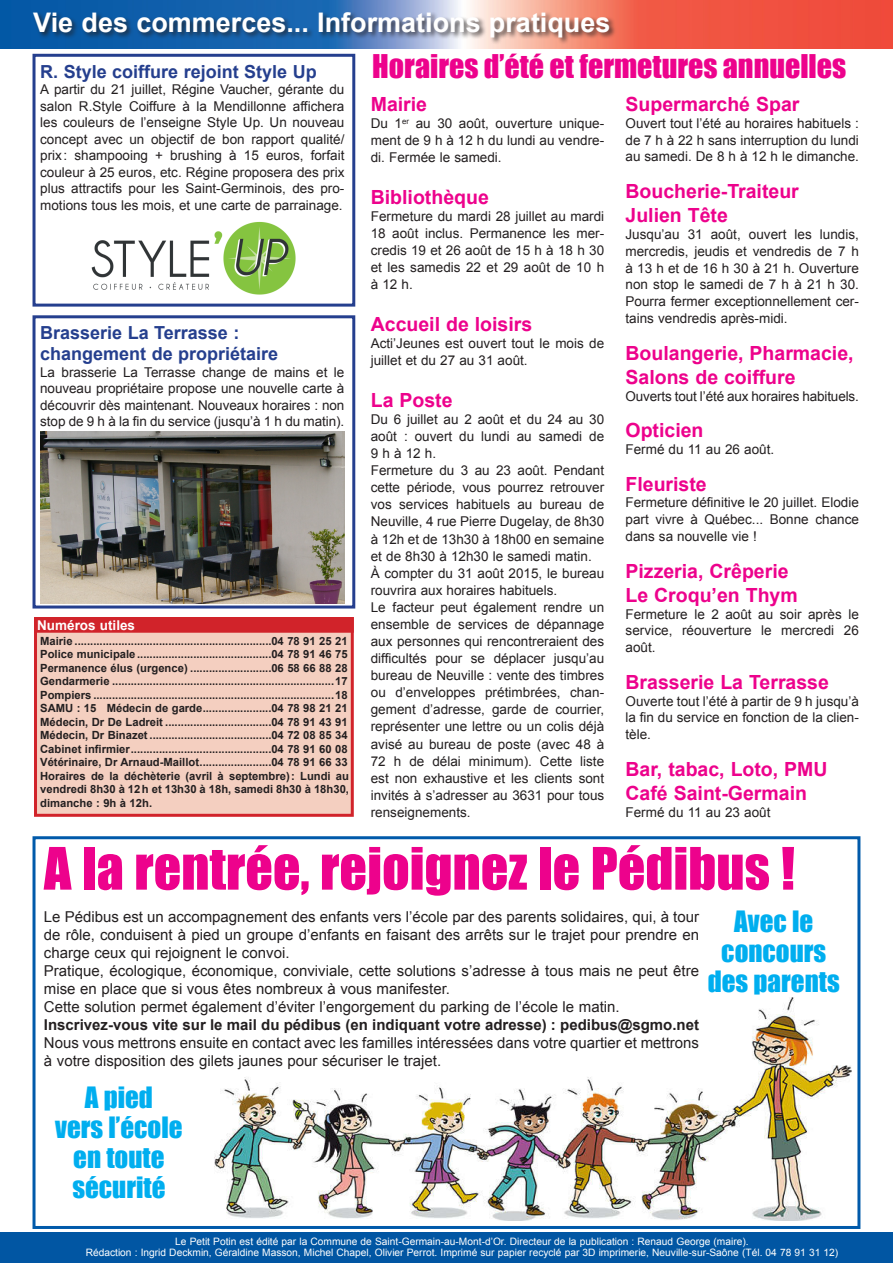
<style>
.page{position:relative;width:893px;height:1263px;background:#fff}
.page>*{position:absolute;margin:0;border:0;box-sizing:border-box;transform-origin:0 0}
.texte{font:54px "Impact";color:#ed028c}
.titre_texte{font:30px "Impact";color:#ed028c}
.texte-2{font:27px/30px "Impact";color:#00aeef}
.ADJOINTS{font:700 27px "Arial";color:#fff}
.Style_de_paragraphe{font:700 19.5px/24.3px "Arial";color:#ed028c}
.inter{font:700 18px "Arial";color:#253f8e}
.texte-3{font:15px/18px "Arial";color:#231f20}
.texte-4{font:700 15px "Arial";color:#231f20}
.texte-5{font:13.5px/17.1px "Arial";color:#231f20;text-align:justify}
.inter-2{font:700 13.5px "Arial";color:#fff}
.texte_gras{font:700 11.25px/13.5px "Arial";color:#231f20;text-align:justify}
.texte_gras-2{font:10.2px/11.2px "Arial";color:#fff;text-align:center}
</style>
<div class="page">
<div style="left:0;top:1233px;width:893px;height:30px;background:#0156a3"></div>
<img style="left:0;top:0;width:893px;height:49px">
<div style="left:34px;top:617px;width:320px;height:200px;background:#f4cfc0;border:3px solid #d1232a"></div>
<div style="left:34px;top:617px;width:320px;height:16px;background:#d1232a;border:3px solid #d1232a"></div>
<div style="left:32px;top:11px;width:585px;height:34px;background:#231f20;opacity:.75"></div>
<div style="left:33px;top:836px;width:827px;height:393px;border:3px solid #015aaa"></div>
<img style="left:214px;top:998px;width:638px;height:222px">
<div style="left:33px;top:54px;width:322px;height:253px;border:3px solid #253f8e"></div>
<div style="left:33px;top:315px;width:322px;height:293px;border:3px solid #253f8e"></div>
<img style="left:91px;top:221px;width:205px;height:74px">
<img style="left:40px;top:432px;width:304px;height:172px">
<p class="ADJOINTS" style="left:33px;top:4px;width:579px">Vie des commerces... Informations pratiques</p>
<p class="inter" style="left:40px;top:59px;width:278px">R. Style coiffure rejoint Style Up</p>
<p class="texte-5" style="left:40px;top:81px;width:306px;line-height:16.5px">A partir du 21 juillet, Régine Vaucher, gérante du salon R.Style Coiffure à la Mendillonne affichera les couleurs de l’enseigne Style Up. Un nouveau concept avec un objectif de bon rapport qualité/ prix: shampooing + brushing à 15 euros, forfait couleur à 25 euros, etc. Régine proposera des prix plus attractifs pour les Saint-Germinois, des pro&shy;motions tous les mois, et une carte de parrainage.</p>
<p class="inter" style="left:40px;top:321px;width:201px">Brasserie La Terrasse :</p>
<p class="inter" style="left:40px;top:342px;width:240px">changement de propriétaire</p>
<p class="texte-5" style="left:40px;top:364px;width:306px;line-height:16.5px">La brasserie La Terrasse change de mains et le nouveau propriétaire propose une nouvelle carte à découvrir dès maintenant. Nouveaux horaires : non stop de 9 h à la fin du service (jusqu’à 1 h du matin).</p>
<p class="inter-2" style="left:37px;top:616px;width:99px">Numéros utiles</p>
<p class="texte_gras" style="left:40px;top:634px;width:309px">Mairie ...............................................................04 78 91 25 21</p>
<p class="texte_gras" style="left:40px;top:648px;width:309px">Police municipale...........................................04 78 91 46 75</p>
<p class="texte_gras" style="left:40px;top:661px;width:309px">Permanence élus (urgence) ..........................06 58 66 88 28</p>
<p class="texte_gras" style="left:40px;top:675px;width:309px">Gendarmerie .......................................................................17</p>
<p class="texte_gras" style="left:40px;top:688px;width:309px">Pompiers .............................................................................18</p>
<p class="texte_gras" style="left:40px;top:702px;width:309px">SAMU : 15 Médecin de garde......................04 78 98 21 21</p>
<p class="texte_gras" style="left:40px;top:715px;width:309px">Médecin, Dr De Ladreit ..................................04 78 91 43 91</p>
<p class="texte_gras" style="left:40px;top:729px;width:309px">Médecin, Dr Binazet .......................................04 72 08 85 34</p>
<p class="texte_gras" style="left:40px;top:742px;width:309px">Cabinet infirmier.............................................04 78 91 60 08</p>
<p class="texte_gras" style="left:40px;top:756px;width:309px">Vétérinaire, Dr Arnaud-Maillot.......................04 78 91 66 33</p>
<p class="texte_gras" style="left:40px;top:769px;width:310px">Horaires de la déchèterie (avril à septembre): Lundi au vendredi 8h30 à 12h et 13h30 à 18h, samedi 8h30 à 18h30, dimanche : 9h à 12h.</p>
<p class="titre_texte" style="left:372px;top:42px;width:475px">Horaires d’été et fermetures annuelles</p>
<p class="Style_de_paragraphe" style="left:371px;top:93px;width:58px">Mairie</p>
<p class="texte-5" style="left:371px;top:115px;width:235px">Du 1<sup>er</sup> au 30 août, ouverture unique&shy;ment de 9 h à 12 h du lundi au vendre&shy;di. Fermée le samedi.</p>
<p class="Style_de_paragraphe" style="left:371px;top:185px;width:120px">Bibliothèque</p>
<p class="texte-5" style="left:371px;top:208px;width:235px">Fermeture du mardi 28 juillet au mardi 18 août inclus. Permanence les mer&shy;credis 19 et 26 août de 15 h à 18 h 30 et les samedis 22 et 29 août de 10 h à 12 h.</p>
<p class="Style_de_paragraphe" style="left:371px;top:313px;width:163px">Accueil de loisirs</p>
<p class="texte-5" style="left:371px;top:335px;width:235px">Acti’Jeunes est ouvert tout le mois de juillet et du 27 au 31 août.</p>
<p class="Style_de_paragraphe" style="left:371px;top:388px;width:83px">La Poste</p>
<p class="texte-5" style="left:371px;top:411px;width:235px">Du 6 juillet au 2 août et du 24 au 30 août : ouvert du lundi au samedi de 9 h à 12 h.</p>
<p class="texte-5" style="left:371px;top:462px;width:235px">Fermeture du 3 au 23 août. Pendant cette période, vous pourrez retrouver vos services habituels au bureau de Neuville, 4 rue Pierre Dugelay, de 8h30 à 12h et de 13h30 à 18h00 en semaine et de 8h30 à 12h30 le samedi matin.</p>
<p class="texte-5" style="left:371px;top:564px;width:235px">À compter du 31 août 2015, le bureau rouvrira aux horaires habituels.</p>
<p class="texte-5" style="left:371px;top:599px;width:235px">Le facteur peut également rendre un ensemble de services de dépannage aux personnes qui rencontreraient des difficultés pour se déplacer jusqu’au bureau de Neuville : vente des timbres ou d’enveloppes prétimbrées, chan&shy;gement d’adresse, garde de courrier, représenter une lettre ou un colis déjà avisé au bureau de poste (avec 48 à 72 h de délai minimum). Cette liste est non exhaustive et les clients sont invités à s’adresser au 3631 pour tous renseignements.</p>
<p class="Style_de_paragraphe" style="left:625px;top:93px;width:175px">Supermarché Spar</p>
<p class="texte-5" style="left:625px;top:115px;width:235px">Ouvert tout l’été au horaires habituels : de 7 h à 22 h sans interruption du lundi au samedi. De 8 h à 12 h le dimanche.</p>
<p class="Style_de_paragraphe" style="left:625px;top:180px;width:175px">Boucherie-Traiteur<br>Julien Tête</p>
<p class="texte-5" style="left:625px;top:226px;width:235px">Jusqu’au 31 août, ouvert les lundis, mercredis, jeudis et vendredis de 7 h à 13 h et de 16 h 30 à 21 h. Ouverture non stop le samedi de 7 h à 21 h 30.<br>Pourra fermer exceptionnellement cer&shy;tains vendredis après-midi.</p>
<p class="Style_de_paragraphe" style="left:625px;top:341px;width:230px">Boulangerie, Pharmacie,</p>
<p class="Style_de_paragraphe" style="left:625px;top:365px;width:172px">Salons de coiffure</p>
<p class="texte-5" style="left:625px;top:387px;width:235px">Ouverts tout l’été aux horaires habituels.</p>
<p class="Style_de_paragraphe" style="left:625px;top:419px;width:80px">Opticien</p>
<p class="texte-5" style="left:625px;top:441px;width:150px">Fermé du 11 au 26 août.</p>
<p class="Style_de_paragraphe" style="left:625px;top:472px;width:83px">Fleuriste</p>
<p class="texte-5" style="left:625px;top:494px;width:235px">Fermeture définitive le 20 juillet. Elodie part vivre à Québec... Bonne chance dans sa nouvelle vie !</p>
<p class="Style_de_paragraphe" style="left:625px;top:559px;width:174px">Pizzeria, Crêperie<br>Le Croqu’en Thym</p>
<p class="texte-5" style="left:625px;top:606px;width:235px">Fermeture le 2 août au soir après le service, réouverture le mercredi 26 août.</p>
<p class="Style_de_paragraphe" style="left:625px;top:670px;width:205px">Brasserie La Terrasse</p>
<p class="texte-5" style="left:625px;top:693px;width:235px">Ouverte tout l’été à partir de 9 h jusqu’à la fin du service en fonction de la clien&shy;tèle.</p>
<p class="Style_de_paragraphe" style="left:625px;top:757px;width:204px">Bar, tabac, Loto, PMU</p>
<p class="Style_de_paragraphe" style="left:625px;top:782px;width:183px">Café Saint-Germain</p>
<p class="texte-5" style="left:625px;top:804px;width:146px">Fermé du 11 au 23 août</p>
<p class="texte" style="left:44px;top:826px;width:752px">A la rentrée, rejoignez le Pédibus !</p>
<p class="texte-3" style="left:44px;top:907px;width:657px;text-align:justify">Le Pédibus est un accompagnement des enfants vers l’école par des parents solidaires, qui, à tour de rôle, conduisent à pied un groupe d’enfants en faisant des arrêts sur le trajet pour prendre en charge ceux qui rejoignent le convoi.</p>
<p class="texte-3" style="left:44px;top:961px;width:657px">Pratique, écologique, économique, conviviale, cette solutions s’adresse à tous mais ne peut être mise en place que si vous êtes nombreux à vous manifester.</p>
<p class="texte-3" style="left:44px;top:997px;width:577px">Cette solution permet également d’éviter l’engorgement du parking de l’école le matin.</p>
<p class="texte-4" style="left:44px;top:1014px;width:657px">Inscrivez-vous vite sur le mail du pédibus (en indiquant votre adresse) : pedibus@sgmo.net</p>
<p class="texte-3" style="left:44px;top:1033px;width:657px">Nous vous mettrons ensuite en contact avec les familles intéressées dans votre quartier et mettrons à votre disposition des gilets jaunes pour sécuriser le trajet.</p>
<p class="texte-2" style="left:85px;top:1081px;width:70px">A pied</p>
<p class="texte-2" style="left:55px;top:1111px;width:129px">vers l’école</p>
<p class="texte-2" style="left:72px;top:1141px;width:95px">en toute sécurité</p>
<p class="texte-2" style="left:708px;top:906px;width:133px;text-align:center">Avec le concours des parents</p>
<p class="texte_gras-2" style="left:86px;top:1236px;width:754px">Le Petit Potin est édité par la Commune de Saint-Germain-au-Mont-d’Or. Directeur de la publication : Renaud George (maire).<br>Rédaction : Ingrid Deckmin, Géraldine Masson, Michel Chapel, Olivier Perrot. Imprimé sur papier recyclé par 3D imprimerie, Neuville-sur-Saône (Tél. 04 78 91 31 12)</p>
</div>
